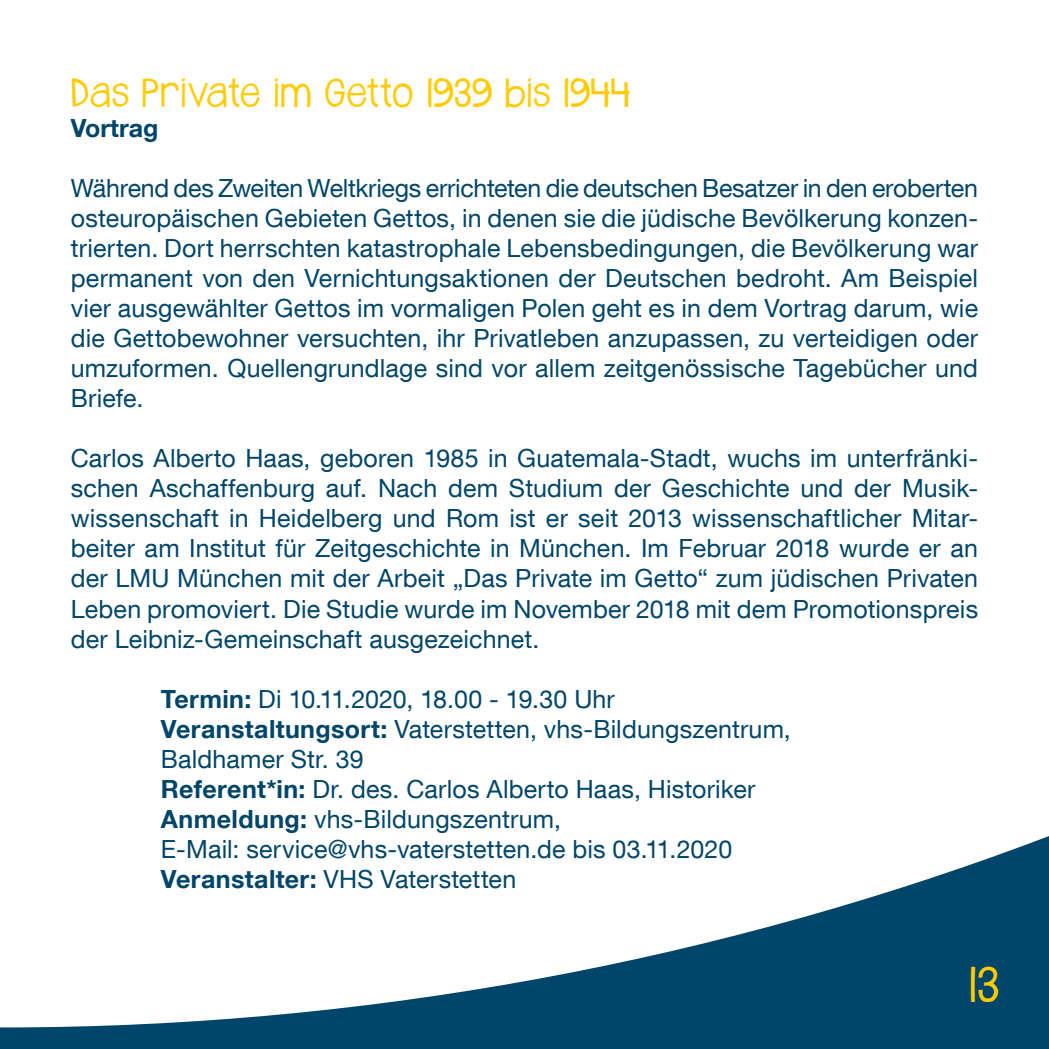
<style>
.page{position:relative;width:1049px;height:1049px;background:#fff}
.page>*{position:absolute;margin:0;border:0;box-sizing:border-box;transform-origin:0 0}
.t1{font:40px "Janda Safeand Sound Solid";color:#ffcb05}
.t2{font:32.5px "Janda Safeand Sound Solid";color:#ffcb05}
.t3{font:25px/30px "Helvetica Neue LT Com";letter-spacing:.005em;color:#00456a;text-align:justify}
.t4{font:700 25px "Helvetica Neue LT Com";color:#00456a}
.s1{font-weight:700}
</style>
<div class="page">
<svg style="left:0;top:836px;width:1049px;height:213px"></svg>
<h2 class="t2" style="left:71px;top:71px;width:561px">Das Private im Getto 1939 bis 1944</h2>
<p class="t4" style="left:71px;top:113px;width:89px">Vortrag</p>
<p class="t3" style="left:71px;top:173px;width:909px">Während des Zweiten Weltkriegs errichteten die deutschen Besatzer in den eroberten osteuropäischen Gebieten Gettos, in denen sie die jüdische Bevölkerung konzen&shy;trierten. Dort herrschten katastrophale Lebensbedingungen, die Bevölkerung war permanent von den Vernichtungsaktionen der Deutschen bedroht. Am Beispiel vier ausgewählter Gettos im vormaligen Polen geht es in dem Vortrag darum, wie die Gettobewohner versuchten, ihr Privatleben anzupassen, zu verteidigen oder umzuformen. Quellengrundlage sind vor allem zeitgenössische Tagebücher und Briefe.</p>
<p class="t3" style="left:71px;top:443px;width:909px">Carlos Alberto Haas, geboren 1985 in Guatemala-Stadt, wuchs im unterfränki&shy;schen Aschaffenburg auf. Nach dem Studium der Geschichte und der Musik&shy;wissenschaft in Heidelberg und Rom ist er seit 2013 wissenschaftlicher Mitar&shy;beiter am Institut für Zeitgeschichte in München. Im Februar 2018 wurde er an der LMU München mit der Arbeit „Das Private im Getto“ zum jüdischen Privaten Leben promoviert. Die Studie wurde im November 2018 mit dem Promotionspreis der Leibniz-Gemeinschaft ausgezeichnet.</p>
<p class="t3" style="left:161px;top:683px;width:631px;text-align:left"><span class="s1">Termin:</span> Di 10.11.2020, 18.00 - 19.30 Uhr <span class="s1">Veranstaltungsort:</span> Vaterstetten, vhs-Bildungszentrum, Baldhamer Str. 39<br><span class="s1">Referent*in:</span> Dr. des. Carlos Alberto Haas, Historiker <span class="s1">Anmeldung:</span> vhs-Bildungszentrum,<br>E-Mail: service@vhs-vaterstetten.de bis 03.11.2020<br><span class="s1">Veranstalter:</span> VHS Vaterstetten</p>
<h1 class="t1" style="left:969px;top:957px;width:32px">13</h1>
</div>
